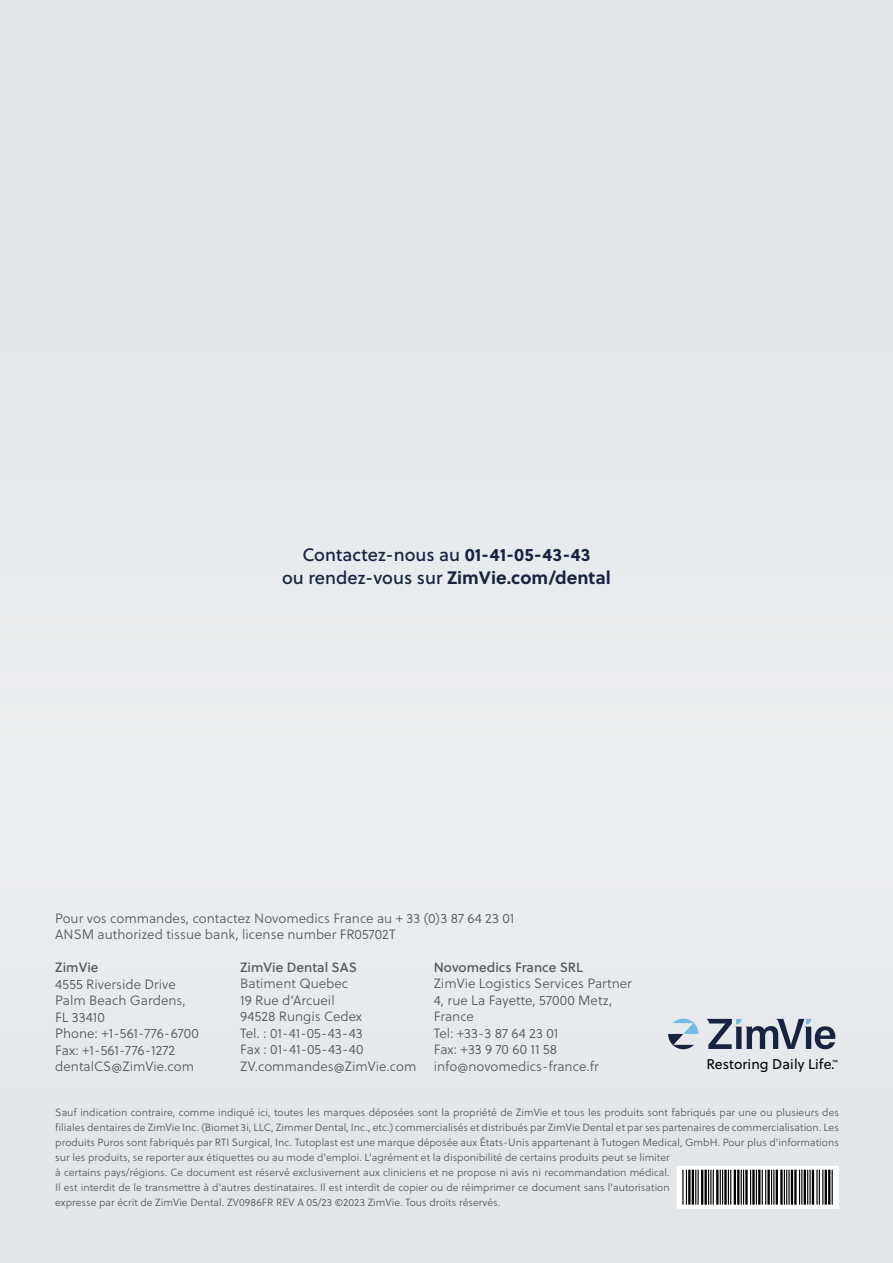
<style>
.page{position:relative;width:893px;height:1263px;background:#e2e6e9}
.page>*{position:absolute;margin:0;border:0;box-sizing:border-box;transform-origin:0 0}
.t1{font:700 18px "Soleil";color:#182342}
.t2{font:18px "Soleil Bk";color:#182342}
.t3{font:14.1px "Soleil";letter-spacing:.005em;color:#000}
.t4{font:13.5px/16.5px "Soleil Lt";color:#575756}
.t5{font:13.5px "Soleil Bk";color:#575756}
.t6{font:10.5px/15px "Soleil Lt";color:#575756}
.t7{font:5.85px "Soleil";color:#000}
.s1{font-family:"Soleil";font-weight:700}
.s2{font-family:"Soleil Bk";font-weight:400}
</style>
<div class="page">
<svg style="left:668px;top:1019px;width:31px;height:30px"></svg>
<svg style="left:707px;top:1019px;width:128px;height:30px"></svg>
<svg style="left:683px;top:1170px;width:151px;height:35px;background:#d0d0d0"></svg>
<hr style="left:682px;top:1170px;width:1px;height:35px;background:#000">
<hr style="left:686px;top:1170px;width:1px;height:35px;background:#000">
<hr style="left:688px;top:1170px;width:2px;height:35px;background:#000">
<hr style="left:692px;top:1170px;width:2px;height:35px;background:#000">
<hr style="left:695px;top:1170px;width:1px;height:35px;background:#000">
<hr style="left:697px;top:1170px;width:2px;height:35px;background:#000">
<hr style="left:701px;top:1170px;width:2px;height:35px;background:#000">
<hr style="left:704px;top:1170px;width:3px;height:35px;background:#000">
<hr style="left:708px;top:1170px;width:1px;height:35px;background:#000">
<hr style="left:710px;top:1170px;width:1px;height:35px;background:#000">
<hr style="left:713px;top:1170px;width:1px;height:35px;background:#000">
<hr style="left:716px;top:1170px;width:2px;height:35px;background:#000">
<hr style="left:720px;top:1170px;width:1px;height:35px;background:#000">
<hr style="left:722px;top:1170px;width:1px;height:35px;background:#000">
<hr style="left:724px;top:1170px;width:3px;height:35px;background:#000">
<hr style="left:728px;top:1170px;width:1px;height:35px;background:#000">
<hr style="left:730px;top:1170px;width:1px;height:35px;background:#000">
<hr style="left:734px;top:1170px;width:2px;height:35px;background:#000">
<hr style="left:737px;top:1170px;width:2px;height:35px;background:#000">
<hr style="left:741px;top:1170px;width:1px;height:35px;background:#000">
<hr style="left:743px;top:1170px;width:1px;height:35px;background:#000">
<hr style="left:745px;top:1170px;width:3px;height:35px;background:#000">
<hr style="left:750px;top:1170px;width:1px;height:35px;background:#000">
<hr style="left:752px;top:1170px;width:3px;height:35px;background:#000">
<hr style="left:756px;top:1170px;width:1px;height:35px;background:#000">
<hr style="left:758px;top:1170px;width:2px;height:35px;background:#000">
<hr style="left:762px;top:1170px;width:1px;height:35px;background:#000">
<hr style="left:765px;top:1170px;width:1px;height:35px;background:#000">
<hr style="left:767px;top:1170px;width:3px;height:35px;background:#000">
<hr style="left:771px;top:1170px;width:1px;height:35px;background:#000">
<hr style="left:773px;top:1170px;width:1px;height:35px;background:#000">
<hr style="left:776px;top:1170px;width:2px;height:35px;background:#000">
<hr style="left:780px;top:1170px;width:3px;height:35px;background:#000">
<hr style="left:784px;top:1170px;width:1px;height:35px;background:#000">
<hr style="left:786px;top:1170px;width:1px;height:35px;background:#000">
<hr style="left:788px;top:1170px;width:2px;height:35px;background:#000">
<hr style="left:791px;top:1170px;width:2px;height:35px;background:#000">
<hr style="left:794px;top:1170px;width:3px;height:35px;background:#000">
<hr style="left:799px;top:1170px;width:1px;height:35px;background:#000">
<hr style="left:801px;top:1170px;width:1px;height:35px;background:#000">
<hr style="left:804px;top:1170px;width:2px;height:35px;background:#000">
<hr style="left:807px;top:1170px;width:1px;height:35px;background:#000">
<hr style="left:809px;top:1170px;width:2px;height:35px;background:#000">
<hr style="left:812px;top:1170px;width:2px;height:35px;background:#000">
<hr style="left:816px;top:1170px;width:2px;height:35px;background:#000">
<hr style="left:819px;top:1170px;width:1px;height:35px;background:#000">
<hr style="left:822px;top:1170px;width:1px;height:35px;background:#000">
<hr style="left:825px;top:1170px;width:2px;height:35px;background:#000">
<hr style="left:828px;top:1170px;width:2px;height:35px;background:#000">
<hr style="left:832px;top:1170px;width:1px;height:35px;background:#000">
<div style="left:677px;top:1166px;width:162px;height:43px;border:3px solid #fff"></div>
<h1 class="t2" style="left:302px;top:544px;width:290px">Contactez-nous au <span class="s1">01-41-05-43-43</span></h1>
<h1 class="t1" style="left:282px;top:566px;width:330px"><span class="s2">ou rendez-vous sur</span> ZimVie.com/dental</h1>
<p class="t4" style="left:55px;top:910px;width:461px">Pour vos commandes, contactez Novomedics France au + 33 (0)3 87 64 23 01<br>ANSM authorized tissue bank, license number FR05702T</p>
<p class="t5" style="left:55px;top:959px;width:45px">ZimVie</p>
<p class="t4" style="left:55px;top:976px;width:145px">4555 Riverside Drive<br>Palm Beach Gardens,<br>FL 33410<br>Phone: +1-561-776-6700<br>Fax: +1-561-776-1272 dentalCS@ZimVie.com</p>
<p class="t5" style="left:240px;top:959px;width:118px">ZimVie Dental SAS</p>
<p class="t4" style="left:240px;top:976px;width:178px">Batiment Quebec<br>19 Rue d’Arcueil<br>94528 Rungis Cedex<br>Tel. : 01-41-05-43-43<br>Fax : 01-41-05-43-40<br>ZV.commandes@ZimVie.com</p>
<p class="t5" style="left:434px;top:959px;width:151px">Novomedics France SRL</p>
<p class="t4" style="left:434px;top:976px;width:200px">ZimVie Logistics Services Partner<br>4, rue La Fayette, 57000 Metz,<br>France<br>Tel: +33-3 87 64 23 01<br>Fax: +33 9 70 60 11 58 info@novomedics-france.fr</p>
<h2 class="t3" style="left:706px;top:1055px;width:130px">Restoring Daily Life.</h2>
<p class="t7" style="left:832px;top:1058px;width:7px">™</p>
<p class="t6" style="left:55px;top:1105px;width:785px">Sauf indication contraire, comme indiqué ici, toutes les marques déposées sont la propriété de ZimVie et tous les produits sont fabriqués par une ou plusieurs des filiales dentaires de ZimVie Inc. (Biomet 3i, LLC, Zimmer Dental, Inc., etc.) commercialisés et distribués par ZimVie Dental et par ses partenaires de commercialisation. Les produits Puros sont fabriqués par RTI Surgical, Inc. Tutoplast est une marque déposée aux États-Unis appartenant à Tutogen Medical, GmbH. Pour plus d'informations sur les produits, se reporter aux étiquettes ou au mode d'emploi. L'agrément et la disponibilité de certains produits peut se limiter<br>à certains pays/régions. Ce document est réservé exclusivement aux cliniciens et ne propose ni avis ni recommandation médical.<br>Il est interdit de le transmettre à d'autres destinataires. Il est interdit de copier ou de réimprimer ce document sans l'autorisation<br>expresse par écrit de ZimVie Dental. ZV0986FR REV A 05/23 ©2023 ZimVie. Tous droits réservés.</p>
</div>
